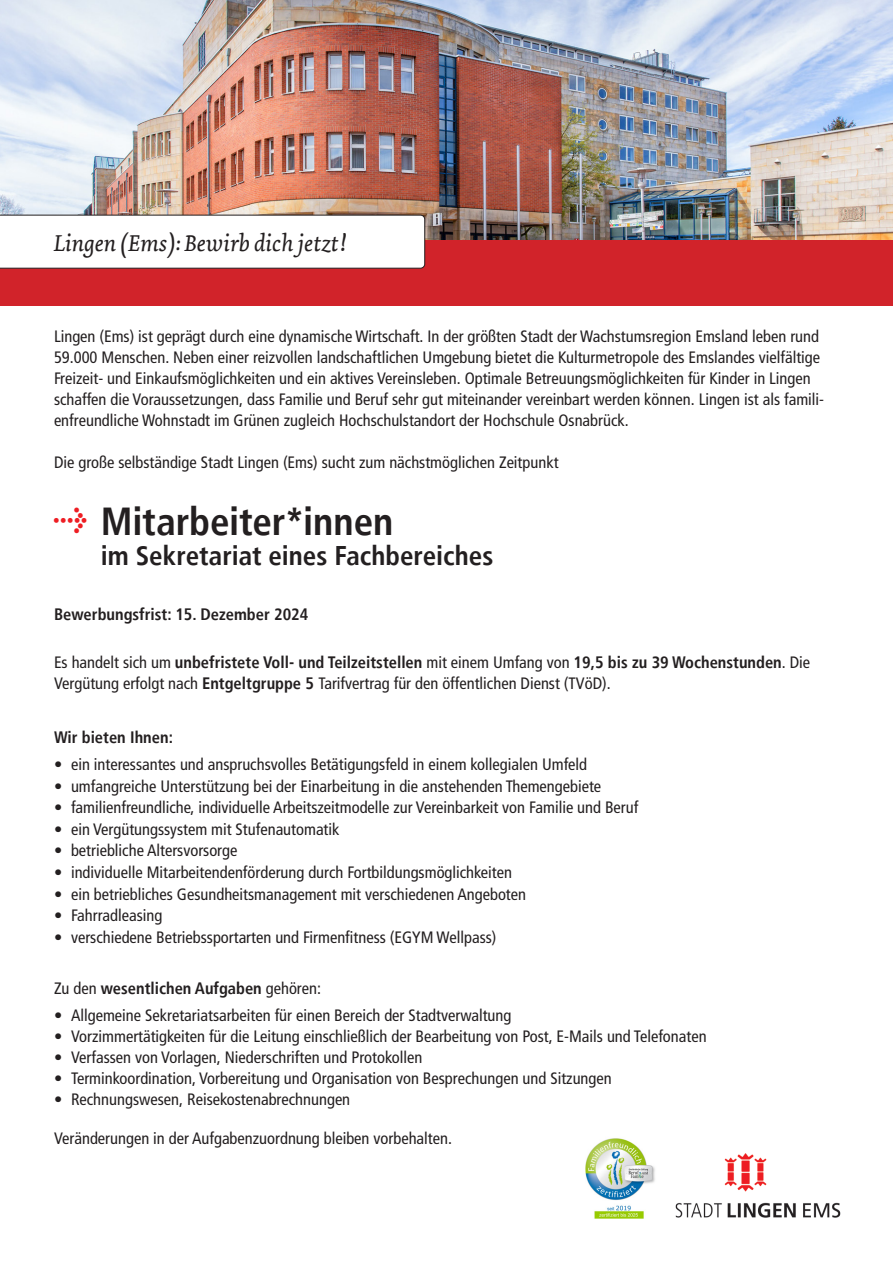
<style>
.page{position:relative;width:893px;height:1263px;background:#fff}
.page>*{position:absolute;margin:0;border:0;box-sizing:border-box;transform-origin:0 0}
.t1{font:700 condensed 39px "Frutiger LT";letter-spacing:-.005em;color:#231f20}
.t2{font:700 condensed 27px "Frutiger LT";color:#231f20}
.Cover_Störer{font:italic 24px "Dolly";color:#231f20}
.t3{font:condensed 16.5px/21px "Frutiger LT";color:#231f20}
.t4{font:700 condensed 16.5px "Frutiger LT";color:#231f20}
.s1{font-family:"Lingen Ems";font-weight:400;font-stretch:normal;color:#ee1d23}
.s2{font-weight:700}
.s3{font-weight:400}
</style>
<div class="page">
<img style="left:0;top:0;width:893px;height:240px">
<div style="left:0;top:240px;width:893px;height:66px;background:#d1232a"></div>
<img style="left:675px;top:1153px;width:166px;height:65px">
<div style="left:0;top:215px;width:425px;height:54px;background:#fff"></div>
<img style="left:586px;top:1138px;width:69px;height:80px">
<p class="Cover_Störer" style="left:54px;top:229px;width:294px">Lingen (Ems): Bewirb dich jetzt!</p>
<p class="t3" style="left:54px;top:326px;width:772px">Lingen (Ems) ist geprägt durch eine dynamische Wirtschaft. In der größten Stadt der Wachstumsregion Emsland leben rund 59.000 Menschen. Neben einer reizvollen landschaftlichen Umgebung bietet die Kulturmetropole des Emslandes vielfältige Freizeit- und Einkaufsmöglichkeiten und ein aktives Vereinsleben. Optimale Betreuungsmöglichkeiten für Kinder in Lingen schaffen die Voraussetzungen, dass Familie und Beruf sehr gut miteinander vereinbart werden können. Lingen ist als famili&shy;enfreundliche Wohnstadt im Grünen zugleich Hochschulstandort der Hochschule Osnabrück.</p>
<p class="t3" style="left:54px;top:452px;width:506px">Die große selbständige Stadt Lingen (Ems) sucht zum nächstmöglichen Zeitpunkt</p>
<p class="t1" style="left:54px;top:498px;width:341px"><span class="s1">p</span> Mitarbeiter*innen</p>
<p class="t2" style="left:101px;top:539px;width:394px">im Sekretariat eines Fachbereiches</p>
<p class="t4" style="left:54px;top:604px;width:256px">Bewerbungsfrist: 15. Dezember 2024</p>
<p class="t3" style="left:54px;top:652px;width:758px">Es handelt sich um <span class="s2">unbefristete Voll- und Teilzeitstellen</span> mit einem Umfang von <span class="s2">19,5 bis zu 39 Wochenstunden</span>. Die<br>Vergütung erfolgt nach <span class="s2">Entgeltgruppe 5</span> Tarifvertrag für den öffentlichen Dienst (TVöD).</p>
<p class="t4" style="left:54px;top:727px;width:120px">Wir bieten Ihnen:</p>
<p class="t3" style="left:54px;top:754px;width:535px">• ein interessantes und anspruchsvolles Betätigungsfeld in einem kollegialen Umfeld</p>
<p class="t3" style="left:54px;top:775px;width:549px">• umfangreiche Unterstützung bei der Einarbeitung in die anstehenden Themengebiete</p>
<p class="t3" style="left:54px;top:797px;width:586px">• familienfreundliche, individuelle Arbeitszeitmodelle zur Vereinbarkeit von Familie und Beruf</p>
<p class="t3" style="left:54px;top:819px;width:287px">• ein Vergütungssystem mit Stufenautomatik</p>
<p class="t3" style="left:54px;top:840px;width:185px">• betriebliche Altersvorsorge</p>
<p class="t3" style="left:54px;top:862px;width:460px">• individuelle Mitarbeitendenförderung durch Fortbildungsmöglichkeiten</p>
<p class="t3" style="left:54px;top:883px;width:474px">• ein betriebliches Gesundheitsmanagement mit verschiedenen Angeboten</p>
<p class="t3" style="left:54px;top:905px;width:110px">• Fahrradleasing</p>
<p class="t3" style="left:54px;top:927px;width:444px">• verschiedene Betriebssportarten und Firmenfitness (EGYM Wellpass)</p>
<p class="t4" style="left:54px;top:978px;width:269px"><span class="s3">Zu den</span> wesentlichen Aufgaben <span class="s3">gehören:</span></p>
<p class="t3" style="left:54px;top:1005px;width:459px">• Allgemeine Sekretariatsarbeiten für einen Bereich der Stadtverwaltung</p>
<p class="t3" style="left:54px;top:1026px;width:654px">• Vorzimmertätigkeiten für die Leitung einschließlich der Bearbeitung von Post, E-Mails und Telefonaten</p>
<p class="t3" style="left:54px;top:1047px;width:370px">• Verfassen von Vorlagen, Niederschriften und Protokollen</p>
<p class="t3" style="left:54px;top:1068px;width:559px">• Terminkoordination, Vorbereitung und Organisation von Besprechungen und Sitzungen</p>
<p class="t3" style="left:54px;top:1089px;width:298px">• Rechnungswesen, Reisekostenabrechnungen</p>
<p class="t3" style="left:54px;top:1128px;width:400px">Veränderungen in der Aufgabenzuordnung bleiben vorbehalten.</p>
</div>
